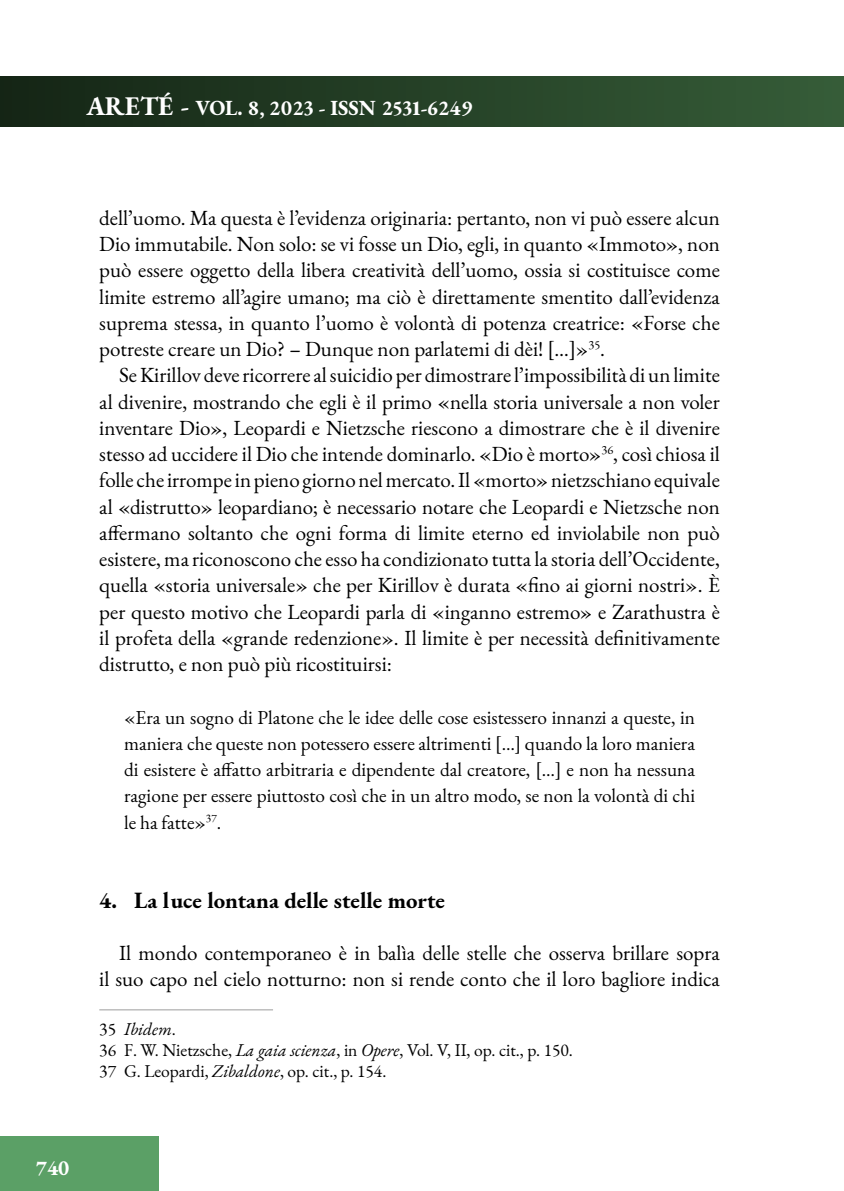
<style>
.page{position:relative;width:844px;height:1191px;background:#fff}
.page>*{position:absolute;margin:0;border:0;box-sizing:border-box;transform-origin:0 0}
.t1{font:700 22.75px "EB Garamond";color:#000}
.t2{font:21px/26.2px "EB Garamond";color:#000;text-align:justify}
.t3{font:700 21px "EB Garamond";color:#fff}
.t4{font:19.25px/26.2px "EB Garamond";color:#000;text-align:justify}
.t5{font:17.5px/21px "EB Garamond";color:#000}
.s1{font-size:26.25px}
.s2{font-style:italic}
</style>
<div class="page">
<div style="left:0;top:77px;width:843px;height:49px;background:linear-gradient(to right,#142515,#365d38)"></div>
<div style="left:0;top:1136px;width:159px;height:55px;background:#5ba066"></div>
<hr style="left:99px;top:1009px;width:174px;height:1px;background:#9d9d9c">
<p class="t3" style="left:86px;top:94px;width:388px"><span class="s1">ARETÉ -</span> VOL. 8, 2023 - ISSN 2531-6249</p>
<p class="t2" style="left:99px;top:205px;width:622px">dell’uomo. Ma questa è l’evidenza originaria: pertanto, non vi può essere alcun Dio immutabile. Non solo: se vi fosse un Dio, egli, in quanto «Immoto», non può essere oggetto della libera creatività dell’uomo, ossia si costituisce come limite estremo all’agire umano; ma ciò è direttamente smentito dall’evidenza suprema stessa, in quanto l’uomo è volontà di potenza creatrice: «Forse che potreste creare un Dio? – Dunque non parlatemi di dèi! […]»<sup>35</sup>.</p>
<p class="t2" style="left:99px;top:362px;width:622px;text-indent:20px">Se Kirillov deve ricorrere al suicidio per dimostrare l’impossibilità di un limite al divenire, mostrando che egli è il primo «nella storia universale a non voler inventare Dio», Leopardi e Nietzsche riescono a dimostrare che è il divenire stesso ad uccidere il Dio che intende dominarlo. «Dio è morto»<sup>36</sup>, così chiosa il folle che irrompe in pieno giorno nel mercato. Il «morto» nietzschiano equivale al «distrutto» leopardiano; è necessario notare che Leopardi e Nietzsche non affermano soltanto che ogni forma di limite eterno ed inviolabile non può esistere, ma riconoscono che esso ha condizionato tutta la storia dell’Occidente, quella «storia universale» che per Kirillov è durata «fino ai giorni nostri». È per questo motivo che Leopardi parla di «inganno estremo» e Zarathustra è il profeta della «grande redenzione». Il limite è per necessità definitivamente distrutto, e non può più ricostituirsi:</p>
<p class="t4" style="left:124px;top:704px;width:572px">«Era un sogno di Platone che le idee delle cose esistessero innanzi a queste, in maniera che queste non potessero essere altrimenti […] quando la loro maniera di esistere è affatto arbitraria e dipendente dal creatore, […] e non ha nessuna ragione per essere piuttosto così che in un altro modo, se non la volontà di chi le ha fatte»<sup>37</sup>.</p>
<p class="t1" style="left:99px;top:885px;width:347px">4. La luce lontana delle stelle morte</p>
<p class="t2" style="left:99px;top:940px;width:622px;text-align:right">Il mondo contemporaneo è in balìa delle stelle che osserva brillare sopra<br>il suo capo nel cielo notturno: non si rende conto che il loro bagliore indica</p>
<p class="t5" style="left:99px;top:1018px;width:475px">35 <span class="s2">Ibidem</span>.<br>36 F. W. Nietzsche, <span class="s2">La gaia scienza</span>, in <span class="s2">Opere</span>, Vol. V, II, op. cit., p. 150.<br>37 G. Leopardi, <span class="s2">Zibaldone</span>, op. cit., p. 154.</p>
<p class="t3" style="left:36px;top:1154px;width:35px">740</p>
</div>
